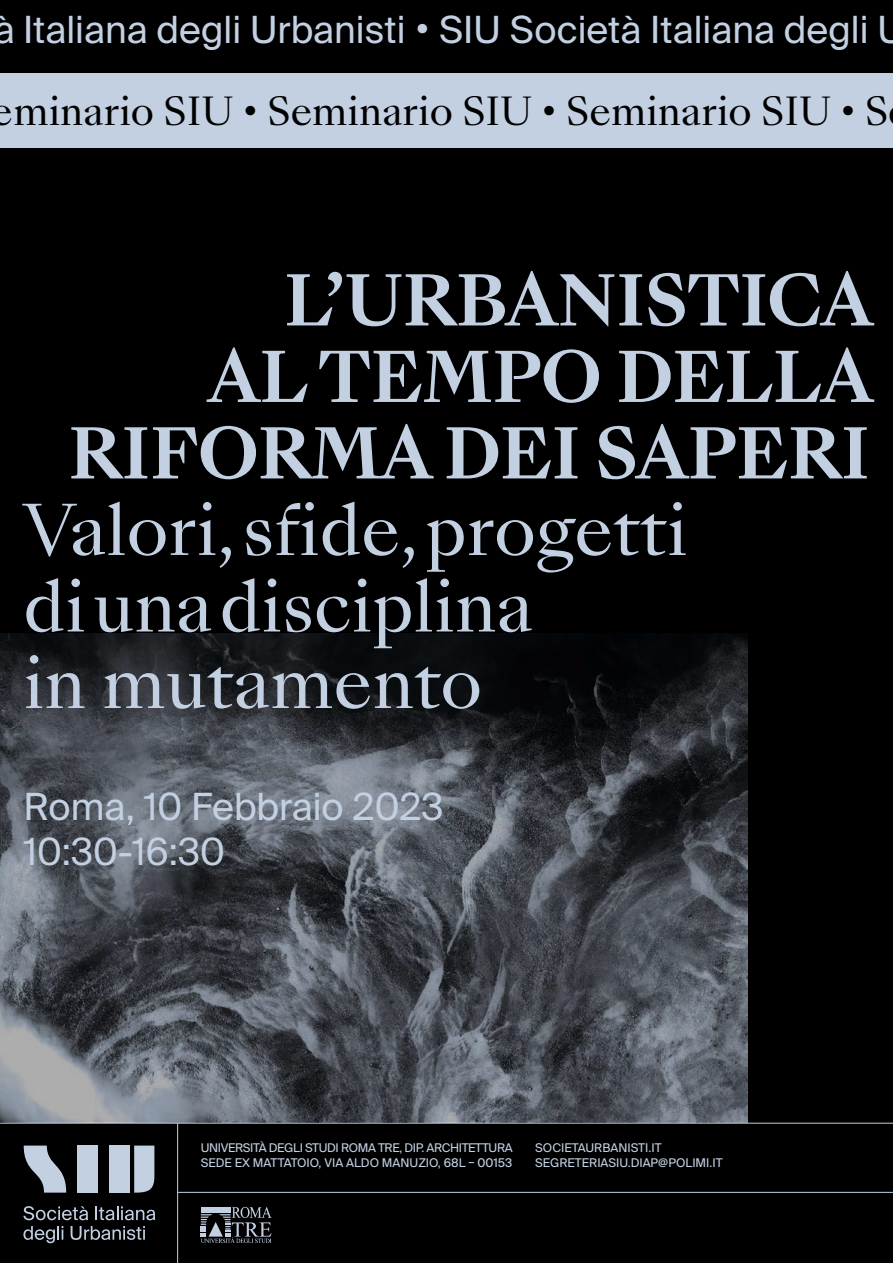
<style>
.page{position:relative;width:893px;height:1263px;background:#000}
.page>*{position:absolute;margin:0;border:0;box-sizing:border-box;transform-origin:0 0}
.t1{font:67.5px/76.5px "Sang Bleu Kingdom";color:#c2d0e2}
.t2{font:700 67.5px/76.5px "Sang Bleu Kingdom";color:#c2d0e2;text-align:right}
.t3{font:37.5px/45px "Suisse Intl";color:#c2d0e2}
.t4{font:37.5px "Sang Bleu Kingdom";color:#000}
.t5{font:12px/15px "Suisse Intl";letter-spacing:-.03em;color:#c2d0e2}
.t6{font:12px/15px "Suisse Intl";color:#c2d0e2}
.s1{font-family:"Sang Bleu Kingdom"}
</style>
<div class="page">
<div style="left:0;top:74px;width:893px;height:74px;background:#c2d0e2"></div>
<hr style="left:177px;top:1123px;width:1px;height:140px;background:#c2d0e2">
<hr style="left:178px;top:1192px;width:715px;height:1px;background:#c2d0e2">
<hr style="left:0;top:1123px;width:893px;height:1px;background:#c2d0e2">
<img style="left:0;top:634px;width:747px;height:489px">
<svg style="left:201px;top:1206px;width:71px;height:37px"></svg>
<div style="left:110px;top:1145px;width:20px;height:47px;background:#c2d0e2"></div>
<svg style="left:24px;top:1145px;width:42px;height:47px"></svg>
<div style="left:77px;top:1145px;width:21px;height:47px;background:#c2d0e2"></div>
<svg style="left:134px;top:1145px;width:20px;height:47px"></svg>
<svg style="left:23px;top:1206px;width:65px;height:14px"></svg>
<svg style="left:95px;top:1206px;width:60px;height:14px"></svg>
<svg style="left:23px;top:1226px;width:40px;height:17px"></svg>
<svg style="left:71px;top:1226px;width:74px;height:14px"></svg>
<h2 class="t3" style="left:-7px;top:7px;width:913px">à Italiana degli Urbanisti <span class="s1">•</span> SIU Società Italiana degli U</h2>
<h2 class="t4" style="left:-8px;top:85px;width:898px">eminario SIU • Seminario SIU • Seminario SIU • S</h2>
<h1 class="t2" style="left:69px;top:264px;width:806px">L’URBANISTICA<br>AL TEMPO DELLA<br>RIFORMA DEI SAPERI</h1>
<h1 class="t1" style="left:23px;top:495px;width:666px">Valori,sfide,progetti diunadisciplina<br>in mutamento</h1>
<h2 class="t3" style="left:23px;top:784px;width:422px">Roma, 10 Febbraio 2023<br>10:30-16:30</h2>
<p class="t5" style="left:201px;top:1140px;width:313px">UNIVERSITÀ DEGLI STUDI ROMA TRE, DIP. ARCHITETTURA<br>SEDE EX MATTATOIO, VIA ALDO MANUZIO, 68L – 00153</p>
<p class="t6" style="left:535px;top:1140px;width:189px">SOCIETAURBANISTI.IT<br>SEGRETERIASIU.DIAP@POLIMI.IT</p>
</div>
